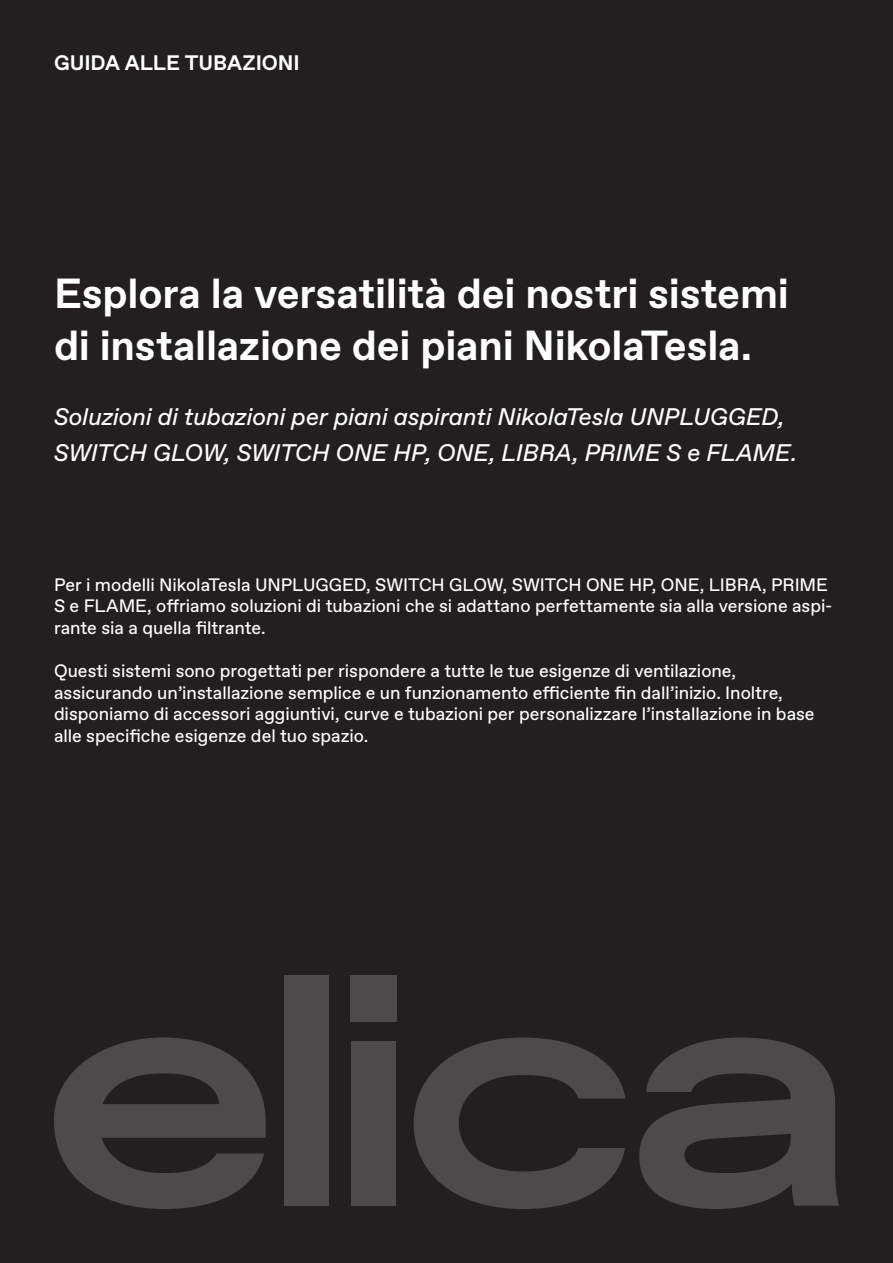
<style>
.page{position:relative;width:893px;height:1263px;background:#231f20}
.page>*{position:absolute;margin:0;border:0;box-sizing:border-box;transform-origin:0 0}
.t1{font:700 42px "Elica Favorit";letter-spacing:-.005em;color:#fff}
.t2{font:italic 24px/36px "Elica Favorit";letter-spacing:-.005em;color:#fff}
.t3{font:700 21px "Elica Favorit";letter-spacing:-.005em;color:#fff}
.t4{font:18px/21.6px "Elica Favorit";color:#fff}
</style>
<div class="page">
<svg style="left:54px;top:1037px;width:212px;height:172px"></svg>
<div style="left:285px;top:975px;width:44px;height:231px;background:#4e4a4b"></div>
<div style="left:351px;top:1041px;width:45px;height:165px;background:#4e4a4b"></div>
<svg style="left:414px;top:1037px;width:211px;height:172px"></svg>
<svg style="left:639px;top:1037px;width:200px;height:172px"></svg>
<div style="left:350px;top:975px;width:47px;height:46px;background:#4e4a4b"></div>
<p class="t3" style="left:54px;top:48px;width:247px">GUIDA ALLE TUBAZIONI</p>
<p class="t1" style="left:54px;top:265px;width:736px">Esplora la versatilità dei nostri sistemi</p>
<p class="t1" style="left:54px;top:317px;width:700px">di installazione dei piani NikolaTesla.</p>
<p class="t2" style="left:54px;top:398px;width:745px">Soluzioni di tubazioni per piani aspiranti NikolaTesla UNPLUGGED,<br>SWITCH GLOW, SWITCH ONE HP, ONE, LIBRA, PRIME S e FLAME.</p>
<p class="t4" style="left:54px;top:573px;width:780px">Per i modelli NikolaTesla UNPLUGGED, SWITCH GLOW, SWITCH ONE HP, ONE, LIBRA, PRIME<br>S e FLAME, offriamo soluzioni di tubazioni che si adattano perfettamente sia alla versione aspi&shy;rante sia a quella filtrante.</p>
<p class="t4" style="left:54px;top:660px;width:684px">Questi sistemi sono progettati per rispondere a tutte le tue esigenze di ventilazione,</p>
<p class="t4" style="left:54px;top:681px;width:730px">assicurando un’installazione semplice e un funzionamento efficiente fin dall’inizio. Inoltre,</p>
<p class="t4" style="left:54px;top:703px;width:762px">disponiamo di accessori aggiuntivi, curve e tubazioni per personalizzare l’installazione in base alle specifiche esigenze del tuo spazio.</p>
</div>
